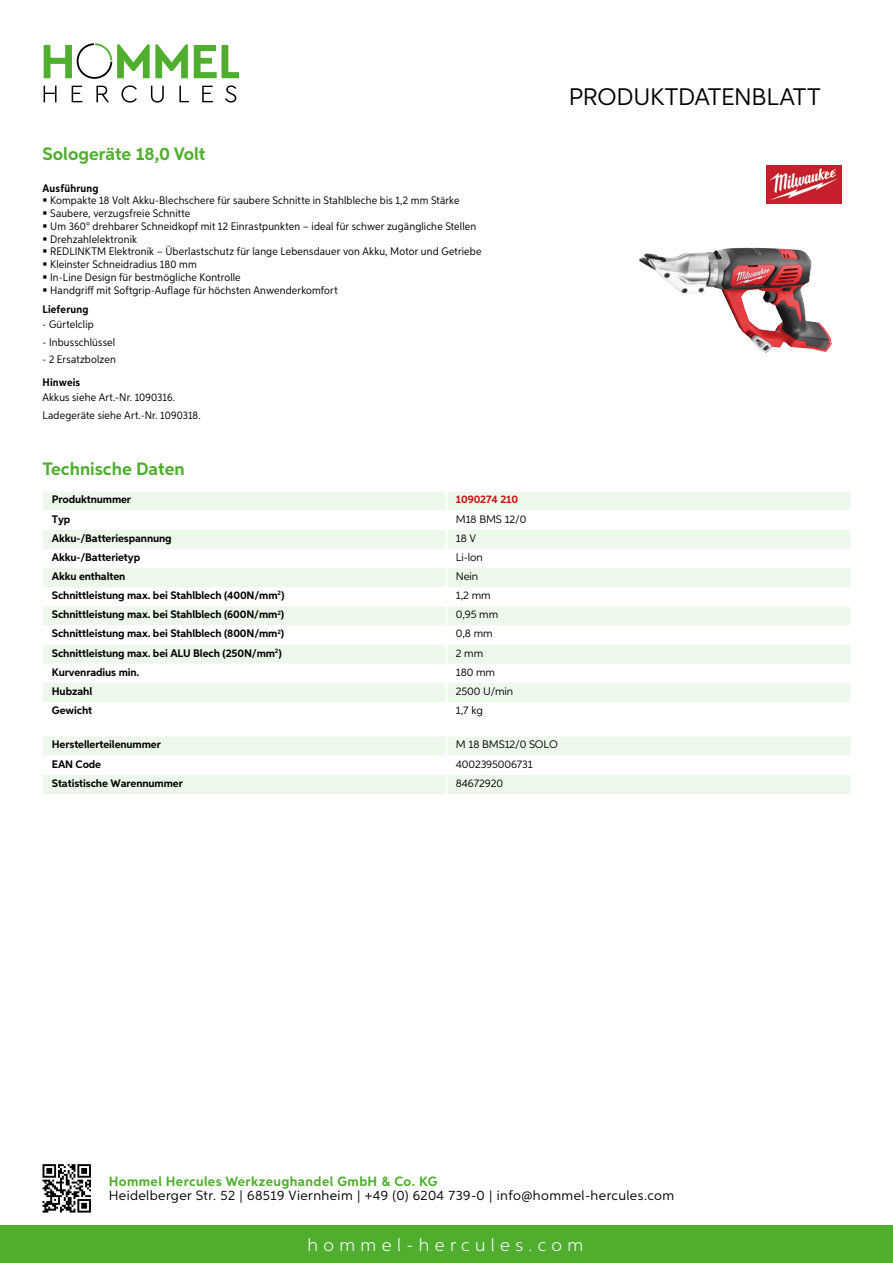
<style>
.page{position:relative;width:893px;height:1263px;background:#fff}
.page>*{position:absolute;margin:0;border:0;box-sizing:border-box;transform-origin:0 0}
.t1{font:24px "Aspira";letter-spacing:-.01em;color:#000}
.t2{font:700 18px "Aspira";color:#50ae2f}
.t3{font:300 18px "Aspira";letter-spacing:.3em;color:#fff}
.t4{font:13.5px "Aspira";letter-spacing:.03em;color:#000}
.t5{font:700 13.5px "Aspira";letter-spacing:.03em;color:#50ae2f}
.t6{font:10.95px/12.8px "Aspira Nar";letter-spacing:.015em;color:#000}
.t7{font:700 10.95px "Aspira";letter-spacing:-.01em;color:#000}
.t8{font:10.95px "Aspira";letter-spacing:-.01em;color:#000}
.t9{font:700 10.95px "Aspira Nar";letter-spacing:.02em;color:#000}
.t10{font:700 10.95px "Aspira";letter-spacing:-.01em;color:#cd1013}
</style>
<div class="page">
<div style="left:0;top:1226px;width:893px;height:37px;background:#50ae2f"></div>
<svg style="left:43px;top:1164px;width:48px;height:48px"></svg>
<svg style="left:194px;top:45px;width:45px;height:33px"></svg>
<svg style="left:44px;top:43px;width:144px;height:36px"></svg>
<svg style="left:44px;top:86px;width:13px;height:16px"></svg>
<svg style="left:72px;top:86px;width:10px;height:16px"></svg>
<svg style="left:96px;top:86px;width:13px;height:16px"></svg>
<svg style="left:121px;top:85px;width:16px;height:18px"></svg>
<svg style="left:151px;top:86px;width:13px;height:17px"></svg>
<svg style="left:179px;top:86px;width:10px;height:16px"></svg>
<svg style="left:202px;top:86px;width:11px;height:16px"></svg>
<svg style="left:225px;top:85px;width:11px;height:18px"></svg>
<div style="left:43px;top:492px;width:807px;height:18px;background:#eef7eb"></div>
<svg style="left:43px;top:530px;width:807px;height:172px;fill:#eef7eb"></svg>
<hr style="left:445px;top:491px;width:3px;height:20px;background:#fff">
<hr style="left:445px;top:530px;width:3px;height:19px;background:#fff">
<hr style="left:445px;top:549px;width:3px;height:19px;background:#fff">
<hr style="left:445px;top:568px;width:3px;height:19px;background:#fff">
<hr style="left:445px;top:587px;width:3px;height:19px;background:#fff">
<hr style="left:445px;top:606px;width:3px;height:19px;background:#fff">
<hr style="left:445px;top:625px;width:3px;height:20px;background:#fff">
<hr style="left:445px;top:645px;width:3px;height:19px;background:#fff">
<hr style="left:445px;top:664px;width:3px;height:19px;background:#fff">
<hr style="left:445px;top:683px;width:3px;height:19px;background:#fff">
<svg style="left:43px;top:737px;width:807px;height:57px"></svg>
<hr style="left:445px;top:775px;width:3px;height:19px;background:#fff">
<img style="left:639px;top:248px;width:193px;height:105px">
<img style="left:766px;top:166px;width:76px;height:37px">
<h1 class="t1" style="left:569px;top:82px;width:253px">Produktdatenblatt</h1>
<h2 class="t2" style="left:43px;top:142px;width:165px">Sologeräte 18,0 Volt</h2>
<p class="t9" style="left:43px;top:181px;width:58px">Ausführung</p>
<p class="t6" style="left:50px;top:194px;width:433px">Kompakte 18 Volt Akku-Blechschere für saubere Schnitte in Stahlbleche bis 1,2 mm Stärke Saubere, verzugsfreie Schnitte<br>Um 360° drehbarer Schneidkopf mit 12 Einrastpunkten – ideal für schwer zugängliche Stellen Drehzahlelektronik<br>REDLINKTM Elektronik – Überlastschutz für lange Lebensdauer von Akku, Motor und Getriebe Kleinster Schneidradius 180 mm<br>In-Line Design für bestmögliche Kontrolle<br>Handgriff mit Softgrip-Auflage für höchsten Anwenderkomfort</p>
<p class="t9" style="left:43px;top:302px;width:47px">Lieferung</p>
<p class="t6" style="left:43px;top:318px;width:53px">- Gürtelclip</p>
<p class="t6" style="left:43px;top:335px;width:74px">- Inbusschlüssel</p>
<p class="t6" style="left:43px;top:353px;width:75px">- 2 Ersatzbolzen</p>
<p class="t9" style="left:43px;top:376px;width:39px">Hinweis</p>
<p class="t6" style="left:43px;top:389px;width:160px;line-height:17.5px">Akkus siehe Art.-Nr. 1090316.<br>Ladegeräte siehe Art.-Nr. 1090318.</p>
<h2 class="t2" style="left:43px;top:457px;width:144px">Technische Daten</h2>
<p class="t7" style="left:52px;top:493px;width:81px">Produktnummer</p>
<p class="t10" style="left:456px;top:493px;width:64px">1090274 210</p>
<p class="t7" style="left:52px;top:512px;width:20px">Typ</p>
<p class="t8" style="left:456px;top:512px;width:72px">M18 BMS 12/0</p>
<p class="t7" style="left:52px;top:531px;width:121px">Akku-/Batteriespannung</p>
<p class="t8" style="left:456px;top:531px;width:22px">18 V</p>
<p class="t7" style="left:52px;top:550px;width:90px">Akku-/Batterietyp</p>
<p class="t8" style="left:456px;top:550px;width:28px">Li-lon</p>
<p class="t7" style="left:52px;top:569px;width:75px">Akku enthalten</p>
<p class="t8" style="left:456px;top:569px;width:24px">Nein</p>
<p class="t7" style="left:52px;top:589px;width:234px">Schnittleistung max. bei Stahlblech (400N/mm<sup>2</sup>)</p>
<p class="t8" style="left:456px;top:589px;width:36px">1,2 mm</p>
<p class="t7" style="left:52px;top:608px;width:234px">Schnittleistung max. bei Stahlblech (600N/mm<sup>2</sup>)</p>
<p class="t8" style="left:456px;top:608px;width:44px">0,95 mm</p>
<p class="t7" style="left:52px;top:627px;width:234px">Schnittleistung max. bei Stahlblech (800N/mm<sup>2</sup>)</p>
<p class="t8" style="left:456px;top:627px;width:38px">0,8 mm</p>
<p class="t7" style="left:52px;top:646px;width:231px">Schnittleistung max. bei ALU Blech (250N/mm<sup>2</sup>)</p>
<p class="t8" style="left:456px;top:646px;width:29px">2 mm</p>
<p class="t7" style="left:52px;top:665px;width:89px">Kurvenradius min.</p>
<p class="t8" style="left:456px;top:665px;width:41px">180 mm</p>
<p class="t7" style="left:52px;top:684px;width:42px">Hubzahl</p>
<p class="t8" style="left:456px;top:684px;width:59px">2500 U/min</p>
<p class="t7" style="left:52px;top:703px;width:42px">Gewicht</p>
<p class="t8" style="left:456px;top:703px;width:29px">1,7 kg</p>
<p class="t7" style="left:52px;top:738px;width:111px">Herstellerteilenummer</p>
<p class="t8" style="left:456px;top:738px;width:88px">M 18 BMS12/0 SOLO</p>
<p class="t7" style="left:52px;top:757px;width:51px">EAN Code</p>
<p class="t8" style="left:456px;top:757px;width:79px">4002395006731</p>
<p class="t7" style="left:52px;top:776px;width:132px">Statistische Warennummer</p>
<p class="t8" style="left:456px;top:776px;width:49px">84672920</p>
<p class="t5" style="left:109px;top:1172px;width:330px">Hommel Hercules Werkzeughandel GmbH &amp; Co. KG</p>
<p class="t4" style="left:109px;top:1187px;width:567px">Heidelberger Str. 52 | 68519 Viernheim | +49 (0) 6204 739-0 | info@hommel-hercules.com</p>
<h2 class="t3" style="left:307px;top:1234px;width:277px">hommel-hercules.com</h2>
</div>
